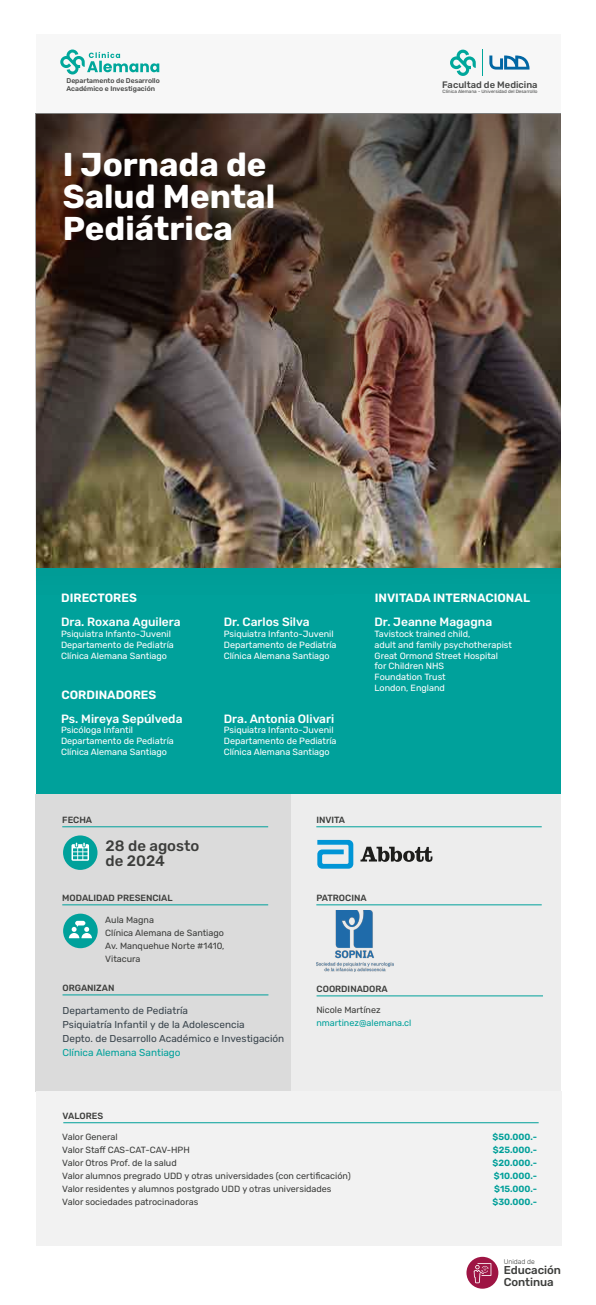
<style>
.page{position:relative;width:596px;height:1305px;background:#fff}
.page>*{position:absolute;margin:0;border:0;box-sizing:border-box;transform-origin:0 0}
.t1{font:700 33px/32px "Rubik";color:#fff}
.t2{font:500 15px/15px "Rubik";color:#3c3d3b}
.t3{font:500 12px "Rubik";color:#fff}
.t4{font:600 12px "Rubik";color:#fff}
.t5{font:500 11.4px/11.4px "Rubik";letter-spacing:-.005em;color:#3c3d3b}
.t6{font:10px/14px "Rubik";color:#39444c}
.t7{font:10px "Rubik";color:#00a19b}
.t8{font:500 9.4px "Rubik";color:#464746}
.t9{font:9px/10.8px "Rubik";color:#fff}
.t10{font:9px/13px "Rubik";color:#3c3d3b}
.t11{font:500 9px "Rubik";color:#3c3d3b}
.t12{font:600 9px/13px "Rubik";color:#009f99;text-align:justify}
.t13{font:9px "Rubik";color:#00a19b}
.t14{font:500 6.9px/7.3px "Rubik";color:#464746}
.t15{font:300 6.8px "Rubik";letter-spacing:-.005em;color:#3c3d3b}
.t16{font:4.6px "Rubik";color:#464746}
</style>
<div class="page">
<div style="left:291px;top:793px;width:269px;height:298px;background:#ededed"></div>
<div style="left:36px;top:34px;width:524px;height:79px;background:#f7f7f7"></div>
<div style="left:36px;top:568px;width:524px;height:225px;background:#00a19b"></div>
<img style="left:36px;top:113px;width:524px;height:455px">
<div style="left:36px;top:793px;width:255px;height:298px;background:#dbdbdb"></div>
<hr style="left:62px;top:826px;width:206px;height:1px;background:#00a19b">
<div style="left:63px;top:835px;width:34px;height:34px;background:#00a19b;border-radius:50%"></div>
<svg style="left:71px;top:842px;width:18px;height:18px"></svg>
<hr style="left:62px;top:994px;width:206px;height:1px;background:#00a19b">
<hr style="left:62px;top:904px;width:206px;height:1px;background:#00a19b">
<svg style="left:60px;top:49px;width:99px;height:25px"></svg>
<svg style="left:482px;top:49px;width:1px;height:27px"></svg>
<svg style="left:489px;top:55px;width:40px;height:15px"></svg>
<svg style="left:450px;top:50px;width:25px;height:26px"></svg>
<svg style="left:466px;top:1256px;width:32px;height:32px"></svg>
<svg style="left:473px;top:1262px;width:18px;height:20px"></svg>
<hr style="left:316px;top:826px;width:225px;height:1px;background:#00a19b">
<hr style="left:316px;top:904px;width:225px;height:1px;background:#00a19b">
<hr style="left:316px;top:995px;width:226px;height:1px;background:#00a19b">
<div style="left:36px;top:1091px;width:525px;height:154px;background:#f2f2f2"></div>
<hr style="left:63px;top:1122px;width:475px;height:1px;background:#009f99">
<div style="left:63px;top:913px;width:35px;height:35px;background:#00a19b;border-radius:50%"></div>
<svg style="left:69px;top:920px;width:23px;height:18px"></svg>
<img style="left:316px;top:910px;width:77px;height:61px">
<svg style="left:317px;top:839px;width:36px;height:29px"></svg>
<svg style="left:360px;top:846px;width:72px;height:15px"></svg>
<p class="t14" style="left:66px;top:78px;width:95px">Departamento de Desarrollo<br>Académico e Investigación</p>
<p class="t8" style="left:442px;top:77px;width:97px">Facultad de Medicina</p>
<p class="t16" style="left:442px;top:88px;width:96px">Clínica Alemana - Universidad del Desarrollo</p>
<h1 class="t1" style="left:63px;top:148px;width:214px">I Jornada de<br>Salud Mental<br>Pediátrica</h1>
<h3 class="t4" style="left:61px;top:589px;width:77px">DIRECTORES</h3>
<h3 class="t4" style="left:374px;top:589px;width:157px">INVITADA INTERNACIONAL</h3>
<h3 class="t3" style="left:61px;top:613px;width:121px">Dra. Roxana Aguilera</h3>
<p class="t9" style="left:61px;top:628px;width:114px">Psiquiatra Infanto-Juvenil<br>Departamento de Pediatría<br>Clínica Alemana Santiago</p>
<h3 class="t4" style="left:61px;top:685px;width:96px">CORDINADORES</h3>
<h3 class="t3" style="left:61px;top:709px;width:123px">Ps. Mireya Sepúlveda</h3>
<p class="t9" style="left:61px;top:725px;width:114px">Psicóloga Infantil<br>Departamento de Pediatría<br>Clínica Alemana Santiago</p>
<h3 class="t3" style="left:224px;top:613px;width:87px">Dr. Carlos Silva</h3>
<p class="t9" style="left:224px;top:628px;width:114px">Psiquiatra Infanto-Juvenil<br>Departamento de Pediatría<br>Clínica Alemana Santiago</p>
<h3 class="t3" style="left:224px;top:709px;width:112px">Dra. Antonia Olivari</h3>
<p class="t9" style="left:224px;top:725px;width:114px">Psiquiatra Infanto-Juvenil<br>Departamento de Pediatría<br>Clínica Alemana Santiago</p>
<h3 class="t3" style="left:374px;top:613px;width:119px">Dr. Jeanne Magagna</h3>
<p class="t9" style="left:374px;top:628px;width:139px">Tavistock trained child,<br>adult and family psychotherapist<br>Great Ormond Street Hospital for Children NHS<br>Foundation Trust<br>London, England</p>
<p class="t11" style="left:62px;top:813px;width:31px">FECHA</p>
<h2 class="t2" style="left:105px;top:838px;width:95px">28 de agosto de 2024</h2>
<p class="t11" style="left:62px;top:891px;width:112px">MODALIDAD PRESENCIAL</p>
<p class="t10" style="left:105px;top:913px;width:121px">Aula Magna<br>Clínica Alemana de Santiago<br>Av. Manquehue Norte #1410,<br>Vitacura</p>
<p class="t11" style="left:316px;top:813px;width:30px">INVITA</p>
<p class="t11" style="left:316px;top:891px;width:52px">PATROCINA</p>
<p class="t11" style="left:62px;top:981px;width:53px">ORGANIZAN</p>
<p class="t6" style="left:62px;top:1003px;width:223px">Departamento de Pediatría<br>Psiquiatría Infantil y de la Adolescencia<br>Depto. de Desarrollo Académico e Investigación</p>
<p class="t7" style="left:62px;top:1044px;width:120px">Clínica Alemana Santiago</p>
<p class="t11" style="left:62px;top:1109px;width:42px">VALORES</p>
<p class="t11" style="left:316px;top:982px;width:73px">COORDINADORA</p>
<p class="t10" style="left:316px;top:1003px;width:66px">Nicole Martínez</p>
<p class="t13" style="left:316px;top:1015px;width:97px">nmartinez@alemana.cl</p>
<p class="t10" style="left:62px;top:1130px;width:290px">Valor General<br>Valor Staff CAS-CAT-CAV-HPH<br>Valor Otros Prof. de la salud<br>Valor alumnos pregrado UDD y otras universidades (con certificación)<br>Valor residentes y alumnos postgrado UDD y otras universidades Valor sociedades patrocinadoras</p>
<p class="t12" style="left:492px;top:1130px;width:46px">$50.000.- $25.000.- $20.000.- $10.000.- $15.000.- $30.000.-</p>
<p class="t15" style="left:503px;top:1256px;width:32px">Unidad de</p>
<p class="t5" style="left:503px;top:1264px;width:59px">Educación<br>Continua</p>
</div>
